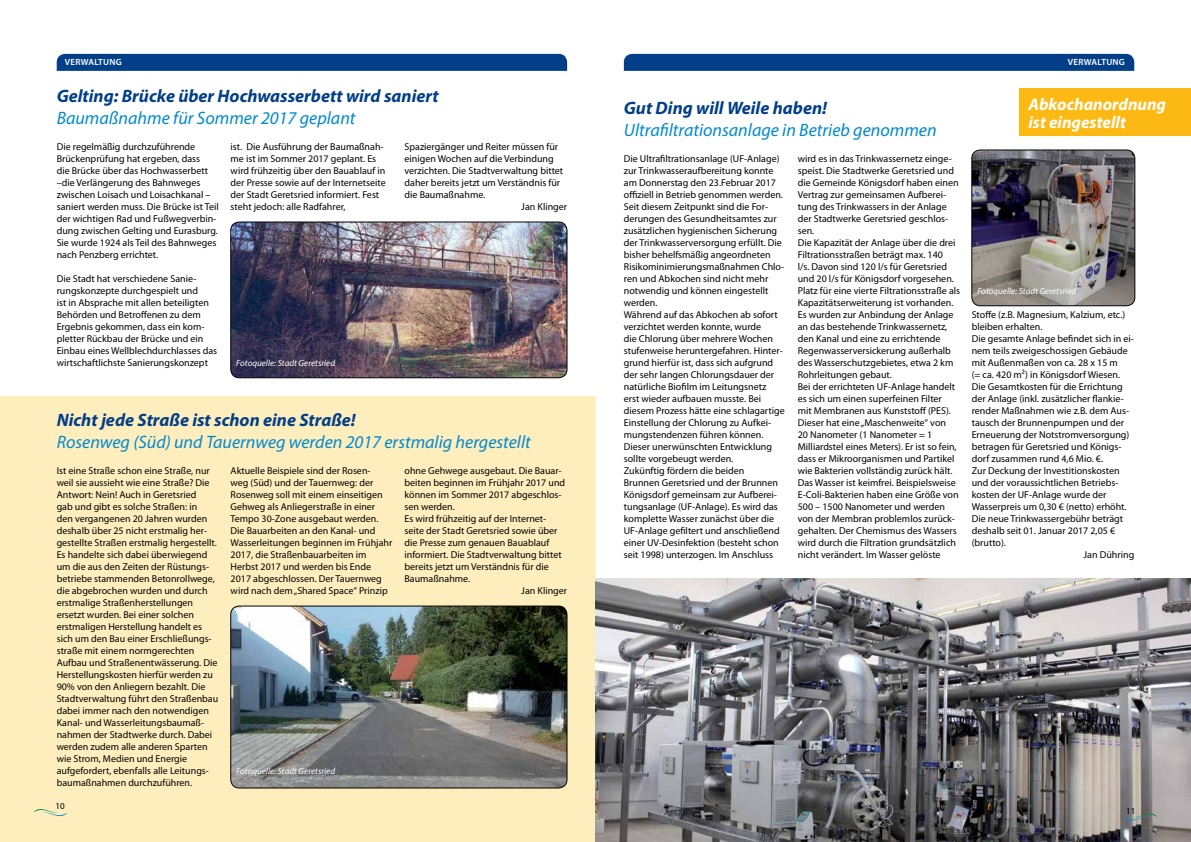
<style>
.page{position:relative;width:1191px;height:842px;background:#fff}
.page>*{position:absolute;margin:0;border:0;box-sizing:border-box;transform-origin:0 0}
.t1{font:italic 18px "Myriad Pro";color:#0089cf}
.t2{font:italic 700 18px "Myriad Pro";color:#023f88}
.t3{font:italic 700 17px/18px "Myriad Pro";color:#fff}
.t4{font:10px/12px "Myriad Pro";color:#000}
.t5{font:italic 9px "Myriad Pro";color:#fff}
.t6{font:600 9px "Myriad Pro";letter-spacing:.03em;color:#fff}
.t7{font:9px "Myriad Pro";color:#000}
</style>
<div class="page">
<div style="left:0;top:396px;width:595px;height:446px;background:#ffeebd"></div>
<img style="left:231px;top:606px;width:336px;height:182px">
<div style="left:231px;top:606px;width:336px;height:182px;border:1px solid #000;border-radius:9px"></div>
<img style="left:231px;top:222px;width:336px;height:156px">
<div style="left:231px;top:222px;width:336px;height:156px;border:1px solid #000;border-radius:9px"></div>
<img style="left:595px;top:578px;width:596px;height:264px">
<svg style="left:1123px;top:811px;width:34px;height:11px"></svg>
<div style="left:624px;top:54px;width:510px;height:17px;background:#023f88"></div>
<svg style="left:33px;top:809px;width:34px;height:8px"></svg>
<div style="left:57px;top:54px;width:510px;height:17px;background:#023f88"></div>
<div style="left:1020px;top:89px;width:171px;height:47px;background:#fdb913"></div>
<img style="left:971px;top:150px;width:163px;height:156px">
<div style="left:971px;top:150px;width:164px;height:156px;border:1px solid #000;border-radius:9px"></div>
<p class="t6" style="left:65px;top:57px;width:59px">VERWALTUNG</p>
<h1 class="t2" style="left:57px;top:86px;width:384px">Gelting: Brücke über Hochwasserbett wird saniert</h1>
<h1 class="t1" style="left:57px;top:107px;width:300px">Baumaßnahme für Sommer 2017 geplant</h1>
<p class="t4" style="left:57px;top:141px;width:164px">Die regelmäßig durchzuführende Brückenprüfung hat ergeben, dass<br>die Brücke über das Hochwasserbett –die Verlängerung des Bahnweges zwischen Loisach und Loisachkanal – saniert werden muss. Die Brücke ist Teil der wichtigen Rad und Fußwegverbin&shy;dung zwischen Gelting und Eurasburg.<br>Sie wurde 1924 als Teil des Bahnweges nach Penzberg errichtet.</p>
<p class="t4" style="left:57px;top:273px;width:162px">Die Stadt hat verschiedene Sanie&shy;rungskonzepte durchgespielt und<br>ist in Absprache mit allen beteiligten Behörden und Betroffenen zu dem Ergebnis gekommen, dass ein kom&shy;pletter Rückbau der Brücke und ein Einbau eines Wellblechdurchlasses das wirtschaftlichste Sanierungskonzept</p>
<p class="t4" style="left:231px;top:141px;width:157px">ist. Die Ausführung der Baumaßnah&shy;me ist im Sommer 2017 geplant. Es wird frühzeitig über den Bauablauf in der Presse sowie auf der Internetseite der Stadt Geretsried informiert. Fest steht jedoch: alle Radfahrer,</p>
<p class="t4" style="left:404px;top:141px;width:155px">Spaziergänger und Reiter müssen für</p>
<p class="t4" style="left:404px;top:153px;width:151px">einigen Wochen auf die Verbindung</p>
<p class="t4" style="left:404px;top:165px;width:160px">verzichten. Die Stadtverwaltung bittet</p>
<p class="t4" style="left:404px;top:177px;width:157px">daher bereits jetzt um Verständnis für</p>
<p class="t4" style="left:404px;top:189px;width:82px">die Baumaßnahme.</p>
<p class="t4" style="left:521px;top:201px;width:47px">Jan Klinger</p>
<p class="t5" style="left:236px;top:357px;width:100px">Fotoquelle: Stadt Geretsried</p>
<h1 class="t2" style="left:57px;top:410px;width:301px">Nicht jede Straße ist schon eine Straße!</h1>
<h1 class="t1" style="left:57px;top:431px;width:475px">Rosenweg (Süd) und Tauernweg werden 2017 erstmalig hergestellt</h1>
<p class="t4" style="left:57px;top:465px;width:163px">Ist eine Straße schon eine Straße, nur weil sie aussieht wie eine Straße? Die Antwort: Nein! Auch in Geretsried<br>gab und gibt es solche Straßen: in<br>den vergangenen 20 Jahren wurden deshalb über 25 nicht erstmalig her&shy;gestellte Straßen erstmalig hergestellt.<br>Es handelte sich dabei überwiegend um die aus den Zeiten der Rüstungs&shy;betriebe stammenden Betonrollwege, die abgebrochen wurden und durch erstmalige Straßenherstellungen ersetzt wurden. Bei einer solchen erstmaligen Herstellung handelt es sich um den Bau einer Erschließungs&shy;straße mit einem normgerechten Aufbau und Straßenentwässerung. Die Herstellungskosten hierfür werden zu 90% von den Anliegern bezahlt. Die Stadtverwaltung führt den Straßenbau dabei immer nach den notwendigen Kanal- und Wasserleitungsbaumaß&shy;nahmen der Stadtwerke durch. Dabei werden zudem alle anderen Sparten wie Strom, Medien und Energie aufgefordert, ebenfalls alle Leitungs&shy;baumaßnahmen durchzuführen.</p>
<p class="t4" style="left:231px;top:465px;width:163px">Aktuelle Beispiele sind der Rosen-<br>weg (Süd) und der Tauernweg: der Rosenweg soll mit einem einseitigen Gehweg als Anliegerstraße in einer Tempo 30-Zone ausgebaut werden.<br>Die Bauarbeiten an den Kanal- und Wasserleitungen beginnen im Frühjahr 2017, die Straßenbauarbeiten im Herbst 2017 und werden bis Ende 2017 abgeschlossen. Der Tauernweg wird nach dem „Shared Space“ Prinzip</p>
<p class="t4" style="left:404px;top:465px;width:159px">ohne Gehwege ausgebaut. Die Bauar-</p>
<p class="t4" style="left:404px;top:477px;width:162px">beiten beginnen im Frühjahr 2017 und</p>
<p class="t4" style="left:404px;top:489px;width:158px">können im Sommer 2017 abgeschlos-</p>
<p class="t4" style="left:404px;top:501px;width:52px">sen werden.</p>
<p class="t4" style="left:404px;top:513px;width:143px">Es wird frühzeitig auf der Internet-</p>
<p class="t4" style="left:404px;top:525px;width:154px">seite der Stadt Geretsried sowie über</p>
<p class="t4" style="left:404px;top:537px;width:146px">die Presse zum genauen Bauablauf</p>
<p class="t4" style="left:404px;top:549px;width:159px">informiert. Die Stadtverwaltung bittet</p>
<p class="t4" style="left:404px;top:561px;width:146px">bereits jetzt um Verständnis für die</p>
<p class="t4" style="left:404px;top:573px;width:67px">Baumaßnahme.</p>
<p class="t4" style="left:521px;top:585px;width:47px">Jan Klinger</p>
<p class="t5" style="left:236px;top:765px;width:100px">Fotoquelle: Stadt Geretsried</p>
<p class="t7" style="left:56px;top:801px;width:11px">10</p>
<p class="t6" style="left:1067px;top:57px;width:59px">VERWALTUNG</p>
<h1 class="t2" style="left:624px;top:98px;width:205px">Gut Ding will Weile haben!</h1>
<h1 class="t1" style="left:624px;top:119px;width:314px">Ultrafiltrationsanlage in Betrieb genommen</h1>
<p class="t4" style="left:624px;top:153px;width:162px">Die Ultrafiltrationsanlage (UF-Anlage) zur Trinkwasseraufbereitung konnte am Donnerstag den 23.Februar 2017 offiziell in Betrieb genommen werden.<br>Seit diesem Zeitpunkt sind die For&shy;derungen des Gesundheitsamtes zur zusätzlichen hygienischen Sicherung der Trinkwasserversorgung erfüllt. Die bisher behelfsmäßig angeordneten Risikominimierungsmaßnahmen Chlo&shy;ren und Abkochen sind nicht mehr notwendig und können eingestellt werden.<br>Während auf das Abkochen ab sofort verzichtet werden konnte, wurde<br>die Chlorung über mehrere Wochen stufenweise heruntergefahren. Hinter&shy;grund hierfür ist, dass sich aufgrund der sehr langen Chlorungsdauer der natürliche Biofilm im Leitungsnetz<br>erst wieder aufbauen musste. Bei diesem Prozess hätte eine schlagartige Einstellung der Chlorung zu Aufkei&shy;mungstendenzen führen können.<br>Dieser unerwünschten Entwicklung sollte vorgebeugt werden.<br>Zukünftig fördern die beiden<br>Brunnen Geretsried und der Brunnen Königsdorf gemeinsam zur Aufberei&shy;tungsanlage (UF-Anlage). Es wird das komplette Wasser zunächst über die UF-Anlage gefiltert und anschließend einer UV-Desinfektion (besteht schon seit 1998) unterzogen. Im Anschluss</p>
<p class="t4" style="left:797px;top:153px;width:164px">wird es in das Trinkwassernetz einge&shy;speist. Die Stadtwerke Geretsried und die Gemeinde Königsdorf haben einen Vertrag zur gemeinsamen Aufberei&shy;tung des Trinkwassers in der Anlage der Stadtwerke Geretsried geschlos&shy;sen.<br>Die Kapazität der Anlage über die drei Filtrationsstraßen beträgt max. 140<br>l/s. Davon sind 120 l/s für Geretsried und 20 l/s für Königsdorf vorgesehen.<br>Platz für eine vierte Filtrationsstraße als Kapazitätserweiterung ist vorhanden.<br>Es wurden zur Anbindung der Anlage an das bestehende Trinkwassernetz, den Kanal und eine zu errichtende Regenwasserversickerung außerhalb des Wasserschutzgebietes, etwa 2 km Rohrleitungen gebaut.<br>Bei der errichteten UF-Anlage handelt es sich um einen superfeinen Filter<br>mit Membranen aus Kunststoff (PES).<br>Dieser hat eine „Maschenweite“ von<br>20 Nanometer (1 Nanometer = 1<br>Milliardstel eines Meters). Er ist so fein, dass er Mikroorganismen und Partikel wie Bakterien vollständig zurück hält.<br>Das Wasser ist keimfrei. Beispielsweise E-Coli-Bakterien haben eine Größe von 500 – 1500 Nanometer und werden von der Membran problemlos zurück&shy;gehalten. Der Chemismus des Wassers wird durch die Filtration grundsätzlich nicht verändert. Im Wasser gelöste</p>
<h2 class="t3" style="left:1028px;top:95px;width:139px">Abkochanordnung ist eingestellt</h2>
<p class="t5" style="left:977px;top:285px;width:100px">Fotoquelle: Stadt Geretsried</p>
<p class="t4" style="left:971px;top:309px;width:155px">Stoffe (z.B. Magnesium, Kalzium, etc.)</p>
<p class="t4" style="left:971px;top:321px;width:72px">bleiben erhalten.</p>
<p class="t4" style="left:971px;top:333px;width:164px">Die gesamte Anlage befindet sich in ei-</p>
<p class="t4" style="left:971px;top:345px;width:157px">nem teils zweigeschossigen Gebäude</p>
<p class="t4" style="left:971px;top:357px;width:148px">mit Außenmaßen von ca. 28 x 15 m</p>
<p class="t4" style="left:971px;top:369px;width:150px">(= ca. 420 m²) in Königsdorf Wiesen.</p>
<p class="t4" style="left:971px;top:381px;width:152px">Die Gesamtkosten für die Errichtung</p>
<p class="t4" style="left:971px;top:393px;width:154px">der Anlage (inkl. zusätzlicher flankie-</p>
<p class="t4" style="left:971px;top:405px;width:159px">render Maßnahmen wie z.B. dem Aus-</p>
<p class="t4" style="left:971px;top:417px;width:154px">tausch der Brunnenpumpen und der</p>
<p class="t4" style="left:971px;top:429px;width:159px">Erneuerung der Notstromversorgung)</p>
<p class="t4" style="left:971px;top:441px;width:151px">betragen für Geretsried und Königs-</p>
<p class="t4" style="left:971px;top:453px;width:133px">dorf zusammen rund 4,6 Mio. €.</p>
<p class="t4" style="left:971px;top:465px;width:149px">Zur Deckung der Investitionskosten</p>
<p class="t4" style="left:971px;top:477px;width:148px">und der voraussichtlichen Betriebs-</p>
<p class="t4" style="left:971px;top:489px;width:136px">kosten der UF-Anlage wurde der</p>
<p class="t4" style="left:971px;top:501px;width:156px">Wasserpreis um 0,30 € (netto) erhöht.</p>
<p class="t4" style="left:971px;top:513px;width:153px">Die neue Trinkwassergebühr beträgt</p>
<p class="t4" style="left:971px;top:525px;width:145px">deshalb seit 01. Januar 2017 2,05 €</p>
<p class="t4" style="left:971px;top:537px;width:36px">(brutto).</p>
<p class="t4" style="left:1083px;top:549px;width:52px">Jan Dühring</p>
<p class="t7" style="left:1126px;top:806px;width:11px">11</p>
</div>
